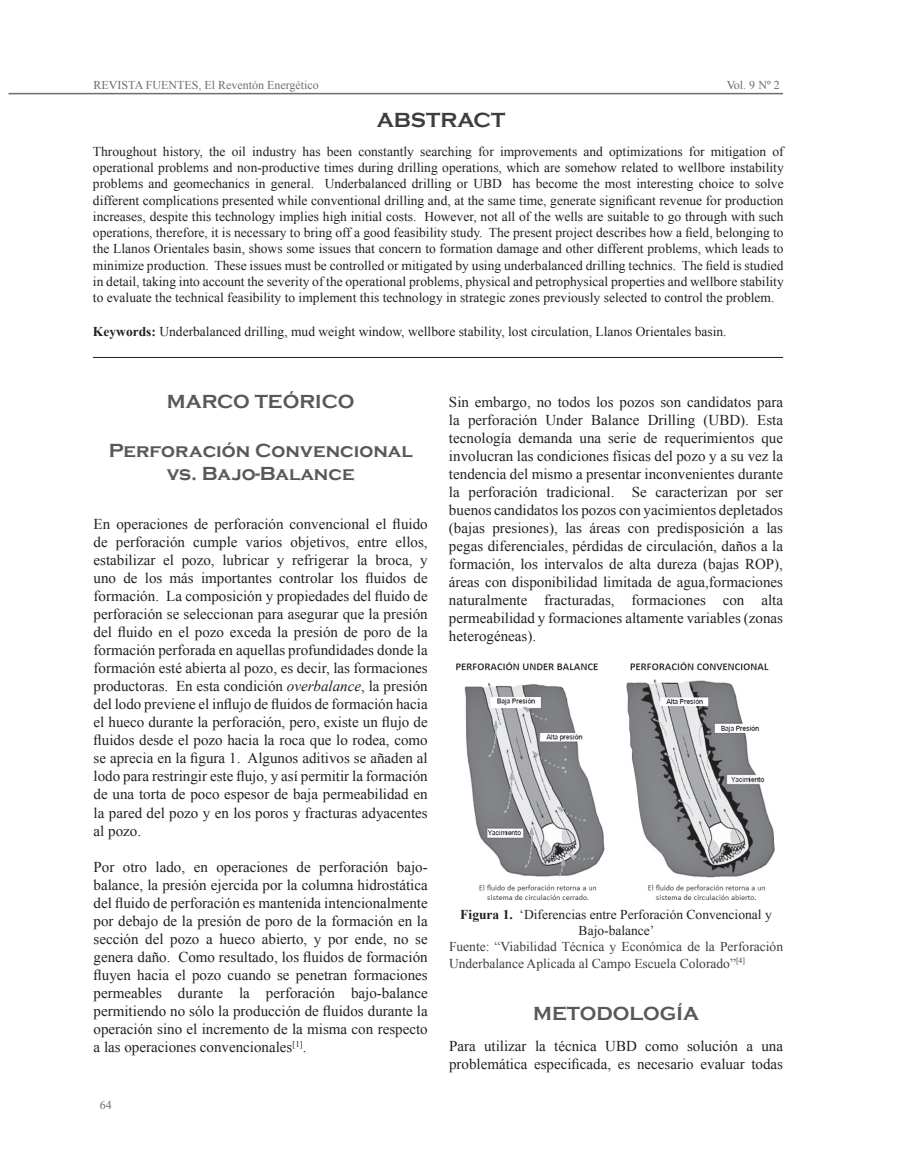
<style>
.page{position:relative;width:898px;height:1166px;background:#fff}
.page>*{position:absolute;margin:0;border:0;box-sizing:border-box;transform-origin:0 0}
.t1{font:700 21px "Copperplate Gothic";color:#3e3e3f}
.t2{font:700 19.5px/23.4px "Copperplate Gothic";color:#57585a;text-align:center}
.t3{font:15px/18px "Times New Roman";color:#231f20;text-align:justify}
.t4{font:13.5px/16.2px "Times New Roman";color:#231f20;text-align:justify}
.t5{font:13.5px/16.2px "Times New Roman";color:#3e3e3f}
.t6{font:12px "Times New Roman";color:#6c6d70}
.s1{font-weight:700}
.s2{font-style:italic}
</style>
<div class="page">
<hr style="left:9px;top:93px;width:773px;height:1px;background:#6c6d70">
<img style="left:456px;top:662px;width:319px;height:238px">
<hr style="left:93px;top:357px;width:689px;height:1px;background:#231f20">
<p class="t6" style="left:94px;top:77px;width:16px">Revis</p>
<p class="t6" style="left:128px;top:77px;width:27px">ta fuen</p>
<p class="t6" style="left:177px;top:77px;width:143px">tes , El Reventón Energético</p>
<p class="t6" style="left:726px;top:77px;width:54px">Vol. 9 Nº 2</p>
<h1 class="t1" style="left:376px;top:108px;width:130px">ABSTRACT</h1>
<p class="t4" style="left:93px;top:143px;width:692px">Throughout history, the oil industry has been constantly searching for improvements and optimizations for mitigation of operational problems and non-productive times during drilling operations, which are somehow related to wellbore instability problems and geomechanics in general. Underbalanced drilling or UBD has become the most interesting choice to solve different complications presented while conventional drilling and, at the same time, generate significant revenue for production increases, despite this technology implies high initial costs. However, not all of the wells are suitable to go through with such operations, therefore, it is necessary to bring off a good feasibility study. The present project describes how a field, belonging to the Llanos Orientales basin, shows some issues that concern to formation damage and other different problems, which leads to minimize production. These issues must be controlled or mitigated by using underbalanced drilling technics. The field is studied in detail, taking into account the severity of the operational problems, physical and petrophysical properties and wellbore stability to evaluate the technical feasibility to implement this technology in strategic zones previously selected to control the problem.</p>
<p class="t4" style="left:93px;top:323px;width:635px"><span class="s1">Keywords:</span> Underbalanced drilling, mud weight window, wellbore stability, lost circulation, Llanos Orientales basin.</p>
<h2 class="t2" style="left:167px;top:390px;width:187px">MARCO TEÓRICO</h2>
<h2 class="t2" style="left:109px;top:439px;width:305px">Perforación Convencional vs. Bajo-Balance</h2>
<p class="t3" style="left:94px;top:515px;width:335px">En operaciones de perforación convencional el fluido de perforación cumple varios objetivos, entre ellos, estabilizar el pozo, lubricar y refrigerar la broca, y uno de los más importantes controlar los fluidos de formación. La composición y propiedades del fluido de perforación se seleccionan para asegurar que la presión del fluido en el pozo exceda la presión de poro de la formación perforada en aquellas profundidades donde la formación esté abierta al pozo, es decir, las formaciones productoras. En esta condición <span class="s2">overbalance</span>, la presión del lodo previene el influjo de fluidos de formación hacia el hueco durante la perforación, pero, existe un flujo de fluidos desde el pozo hacia la roca que lo rodea, como se aprecia en la figura 1. Algunos aditivos se añaden al lodo para restringir este flujo, y así permitir la formación de una torta de poco espesor de baja permeabilidad en la pared del pozo y en los poros y fracturas adyacentes al pozo.</p>
<p class="t3" style="left:94px;top:857px;width:335px">Por otro lado, en operaciones de perforación bajo&shy;balance, la presión ejercida por la columna hidrostática del fluido de perforación es mantenida intencionalmente por debajo de la presión de poro de la formación en la sección del pozo a hueco abierto, y por ende, no se genera daño. Como resultado, los fluidos de formación fluyen hacia el pozo cuando se penetran formaciones permeables durante la perforación bajo-balance permitiendo no sólo la producción de fluidos durante la operación sino el incremento de la misma con respecto a las operaciones convencionales<sup>[1]</sup>.</p>
<p class="t6" style="left:100px;top:1096px;width:13px">64</p>
<p class="t3" style="left:449px;top:393px;width:335px">Sin embargo, no todos los pozos son candidatos para la perforación Under Balance Drilling (UBD). Esta tecnología demanda una serie de requerimientos que involucran las condiciones físicas del pozo y a su vez la tendencia del mismo a presentar inconvenientes durante la perforación tradicional. Se caracterizan por ser buenos candidatos los pozos con yacimientos depletados (bajas presiones), las áreas con predisposición a las pegas diferenciales, pérdidas de circulación, daños a la formación, los intervalos de alta dureza (bajas ROP), áreas con disponibilidad limitada de agua,formaciones naturalmente fracturadas, formaciones con alta permeabilidad y formaciones altamente variables (zonas heterogéneas).</p>
<p class="t4" style="left:460px;top:905px;width:313px;text-align:center"><span class="s1">Figura 1.</span> ‘Diferencias entre Perforación Convencional y<br>Bajo-balance’</p>
<p class="t5" style="left:449px;top:938px;width:335px">Fuente: “Viabilidad Técnica y Económica de la Perforación<br>Underbalance Aplicada al Campo Escuela Colorado”<sup>[4]</sup></p>
<h2 class="t2" style="left:533px;top:1001px;width:35px">METODO</h2>
<h2 class="t2" style="left:629px;top:1001px;width:71px">LOGÍA</h2>
<p class="t3" style="left:449px;top:1036px;width:335px">Para utilizar la técnica UBD como solución a una problemática especificada, es necesario evaluar todas</p>
</div>
